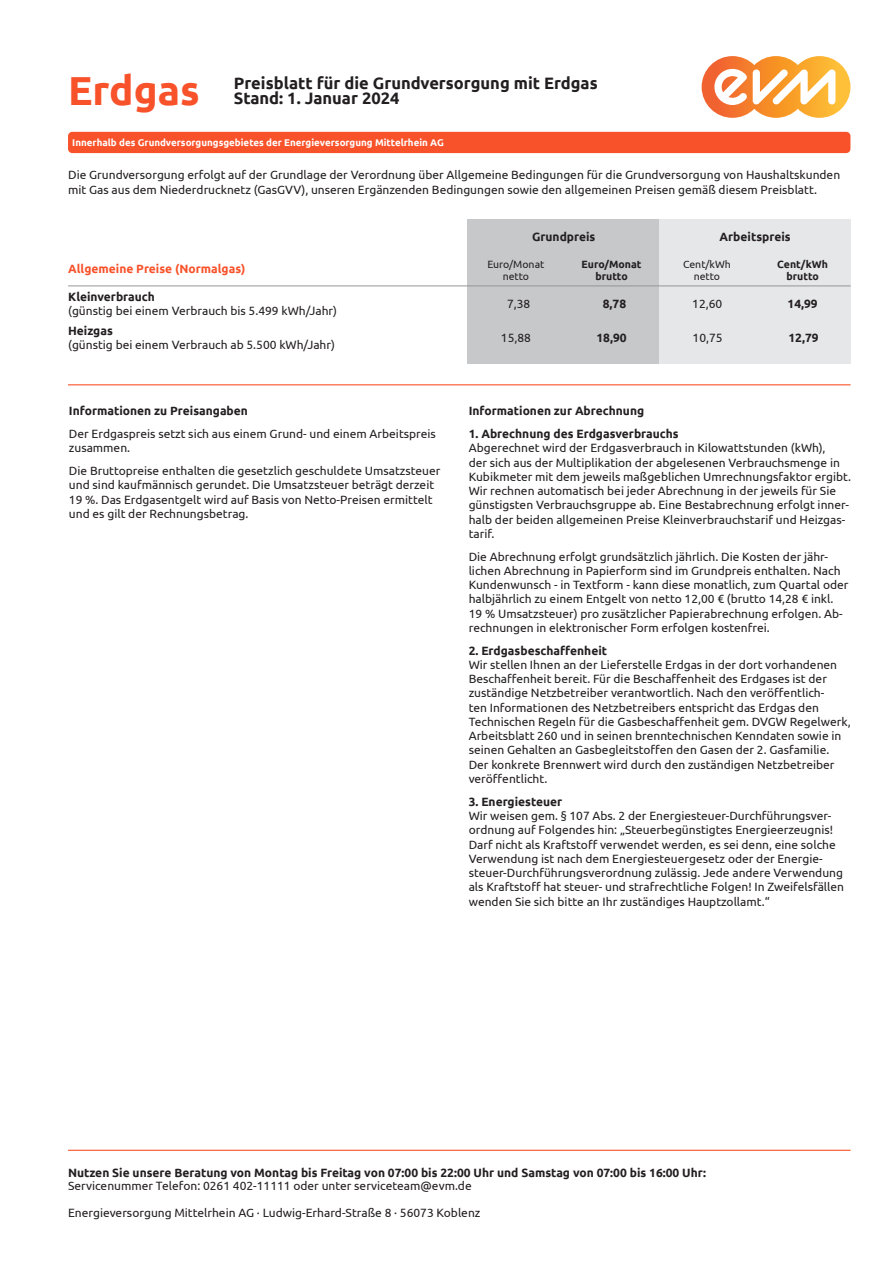
<style>
.page{position:relative;width:893px;height:1263px;background:#fff}
.page>*{position:absolute;margin:0;border:0;box-sizing:border-box;transform-origin:0 0}
._04_Head_Erdgas{font:700 40.5px "Ubuntu";color:#f8522a}
._03_Head_Produktname{font:700 16.5px/15px "Ubuntu";color:#231f20}
._086_Bezeichung{font:12px/14.2px "Ubuntu";color:#231f20}
.Body{font:12px "Ubuntu";color:#231f20}
._086_Bezeichung-2{font:700 12px "Ubuntu";color:#231f20}
.Body-2{font:700 12px "Ubuntu";color:#231f20}
._086_Bezeichung-3{font:700 12px "Ubuntu";color:#f8522a}
._086_Bezeichung-4{font:700 10.5px/12px "Ubuntu";color:#231f20;text-align:center}
._086_Bezeichung-5{font:10.5px/12px "Ubuntu";color:#231f20;text-align:center}
._02_Head_weiß{font:700 9.75px "Ubuntu";color:#fff}
.s1{font-weight:700}
</style>
<div class="page">
<svg style="left:702px;top:56px;width:148px;height:62px"></svg>
<div style="left:68px;top:132px;width:782px;height:21px;background:#f8522a;border-radius:4px"></div>
<div style="left:659px;top:219px;width:192px;height:145px;background:#e6e7e9"></div>
<div style="left:468px;top:219px;width:191px;height:145px;background:#c7c8ca"></div>
<hr style="left:68px;top:286px;width:783px;height:1px;background:#939598">
<hr style="left:68px;top:384px;width:783px;height:1px;background:#f8522a">
<hr style="left:68px;top:1150px;width:783px;height:1px;background:#f8522a">
<p class="_04_Head_Erdgas" style="left:68px;top:66px;width:133px">Erdgas</p>
<p class="_03_Head_Produktname" style="left:234px;top:76px;width:365px">Preisblatt für die Grundversorgung mit Erdgas<br>Stand: 1. Januar 2024</p>
<p class="_02_Head_weiß" style="left:72px;top:137px;width:373px">Innerhalb des Grundversorgungsgebietes der Energieversorgung Mittelrhein AG</p>
<p class="_086_Bezeichung" style="left:68px;top:168px;width:774px">Die Grundversorgung erfolgt auf der Grundlage der Verordnung über Allgemeine Bedingungen für die Grundversorgung von Haushaltskunden mit Gas aus dem Niederdrucknetz (GasGVV), unseren Ergänzenden Bedingungen sowie den allgemeinen Preisen gemäß diesem Preisblatt.</p>
<p class="_086_Bezeichung-3" style="left:68px;top:262px;width:179px">Allgemeine Preise (Normalgas)</p>
<p class="_086_Bezeichung" style="left:68px;top:289px;width:270px"><span class="s1">Kleinverbrauch<br></span>(günstig bei einem Verbrauch bis 5.499 kWh/Jahr)</p>
<p class="_086_Bezeichung" style="left:68px;top:323px;width:268px"><span class="s1">Heizgas<br></span>(günstig bei einem Verbrauch ab 5.500 kWh/Jahr)</p>
<p class="_086_Bezeichung-2" style="left:69px;top:404px;width:180px">Informationen zu Preisangaben</p>
<p class="_086_Bezeichung" style="left:69px;top:426px;width:368px">Der Erdgaspreis setzt sich aus einem Grund- und einem Arbeitspreis zusammen.</p>
<p class="_086_Bezeichung" style="left:69px;top:463px;width:373px">Die Bruttopreise enthalten die gesetzlich geschuldete Umsatzsteuer und sind kaufmännisch gerundet. Die Umsatzsteuer beträgt derzeit 19 %. Das Erdgasentgelt wird auf Basis von Netto-Preisen ermittelt und es gilt der Rechnungsbetrag.</p>
<p class="_086_Bezeichung-2" style="left:532px;top:229px;width:65px">Grundpreis</p>
<p class="_086_Bezeichung-2" style="left:720px;top:229px;width:73px">Arbeitspreis</p>
<p class="_086_Bezeichung-4" style="left:582px;top:258px;width:61px">Euro/Monat brutto</p>
<p class="_086_Bezeichung-5" style="left:487px;top:258px;width:58px">Euro/Monat netto</p>
<p class="_086_Bezeichung" style="left:507px;top:296px;width:25px">7,38</p>
<p class="_086_Bezeichung-5" style="left:683px;top:258px;width:49px">Cent/kWh netto</p>
<p class="_086_Bezeichung-4" style="left:777px;top:258px;width:52px">Cent/kWh brutto</p>
<p class="_086_Bezeichung-2" style="left:787px;top:296px;width:32px">14,99</p>
<p class="_086_Bezeichung-2" style="left:788px;top:330px;width:32px">12,79</p>
<p class="_086_Bezeichung-2" style="left:603px;top:296px;width:25px">8,78</p>
<p class="_086_Bezeichung-2" style="left:596px;top:330px;width:32px">18,90</p>
<p class="_086_Bezeichung" style="left:692px;top:296px;width:32px">12,60</p>
<p class="_086_Bezeichung" style="left:693px;top:330px;width:32px">10,75</p>
<p class="_086_Bezeichung" style="left:501px;top:330px;width:32px">15,88</p>
<p class="_086_Bezeichung-2" style="left:469px;top:404px;width:177px">Informationen zur Abrechnung</p>
<p class="_086_Bezeichung" style="left:469px;top:426px;width:384px"><span class="s1">1. Abrechnung des Erdgasverbrauchs<br></span>Abgerechnet wird der Erdgasverbrauch in Kilowattstunden (kWh),<br>der sich aus der Multiplikation der abgelesenen Verbrauchsmenge in Kubikmeter mit dem jeweils maßgeblichen Umrechnungsfaktor ergibt.<br>Wir rechnen automatisch bei jeder Abrechnung in der jeweils für Sie günstigsten Verbrauchsgruppe ab. Eine Bestabrechnung erfolgt inner&shy;halb der beiden allgemeinen Preise Kleinverbrauchstarif und Heizgas&shy;tarif.</p>
<p class="_086_Bezeichung" style="left:469px;top:549px;width:381px">Die Abrechnung erfolgt grundsätzlich jährlich. Die Kosten der jähr&shy;lichen Abrechnung in Papierform sind im Grundpreis enthalten. Nach Kundenwunsch - in Textform - kann diese monatlich, zum Quartal oder halbjährlich zu einem Entgelt von netto 12,00 € (brutto 14,28 € inkl.<br>19 % Umsatzsteuer) pro zusätzlicher Papierabrechnung erfolgen. Ab&shy;rechnungen in elektronischer Form erfolgen kostenfrei.</p>
<p class="_086_Bezeichung" style="left:469px;top:643px;width:384px"><span class="s1">2. Erdgasbeschaffenheit<br></span>Wir stellen Ihnen an der Lieferstelle Erdgas in der dort vorhandenen Beschaffenheit bereit. Für die Beschaffenheit des Erdgases ist der zuständige Netzbetreiber verantwortlich. Nach den veröffentlich-<br>ten Informationen des Netzbetreibers entspricht das Erdgas den Technischen Regeln für die Gasbeschaffenheit gem. DVGW Regelwerk, Arbeitsblatt 260 und in seinen brenntechnischen Kenndaten sowie in seinen Gehalten an Gasbegleitstoffen den Gasen der 2. Gasfamilie.<br>Der konkrete Brennwert wird durch den zuständigen Netzbetreiber veröffentlicht.</p>
<p class="_086_Bezeichung" style="left:469px;top:794px;width:377px"><span class="s1">3. Energiesteuer<br></span>Wir weisen gem. § 107 Abs. 2 der Energiesteuer-Durchführungsver&shy;ordnung auf Folgendes hin: „Steuerbegünstigtes Energieerzeugnis!<br>Darf nicht als Kraftstoff verwendet werden, es sei denn, eine solche Verwendung ist nach dem Energiesteuergesetz oder der Energie&shy;steuer-Durchführungsverordnung zulässig. Jede andere Verwendung als Kraftstoff hat steuer- und strafrechtliche Folgen! In Zweifelsfällen wenden Sie sich bitte an Ihr zuständiges Hauptzollamt.“</p>
<p class="Body-2" style="left:68px;top:1165px;width:639px">Nutzen Sie unsere Beratung von Montag bis Freitag von 07:00 bis 22:00 Uhr und Samstag von 07:00 bis 16:00 Uhr:</p>
<p class="Body" style="left:68px;top:1178px;width:405px">Servicenummer Telefon: 0261 402-11111 oder unter serviceteam@evm.de</p>
<p class="Body" style="left:68px;top:1205px;width:414px">Energieversorgung Mittelrhein AG · Ludwig-Erhard-Straße 8 · 56073 Koblenz</p>
</div>
